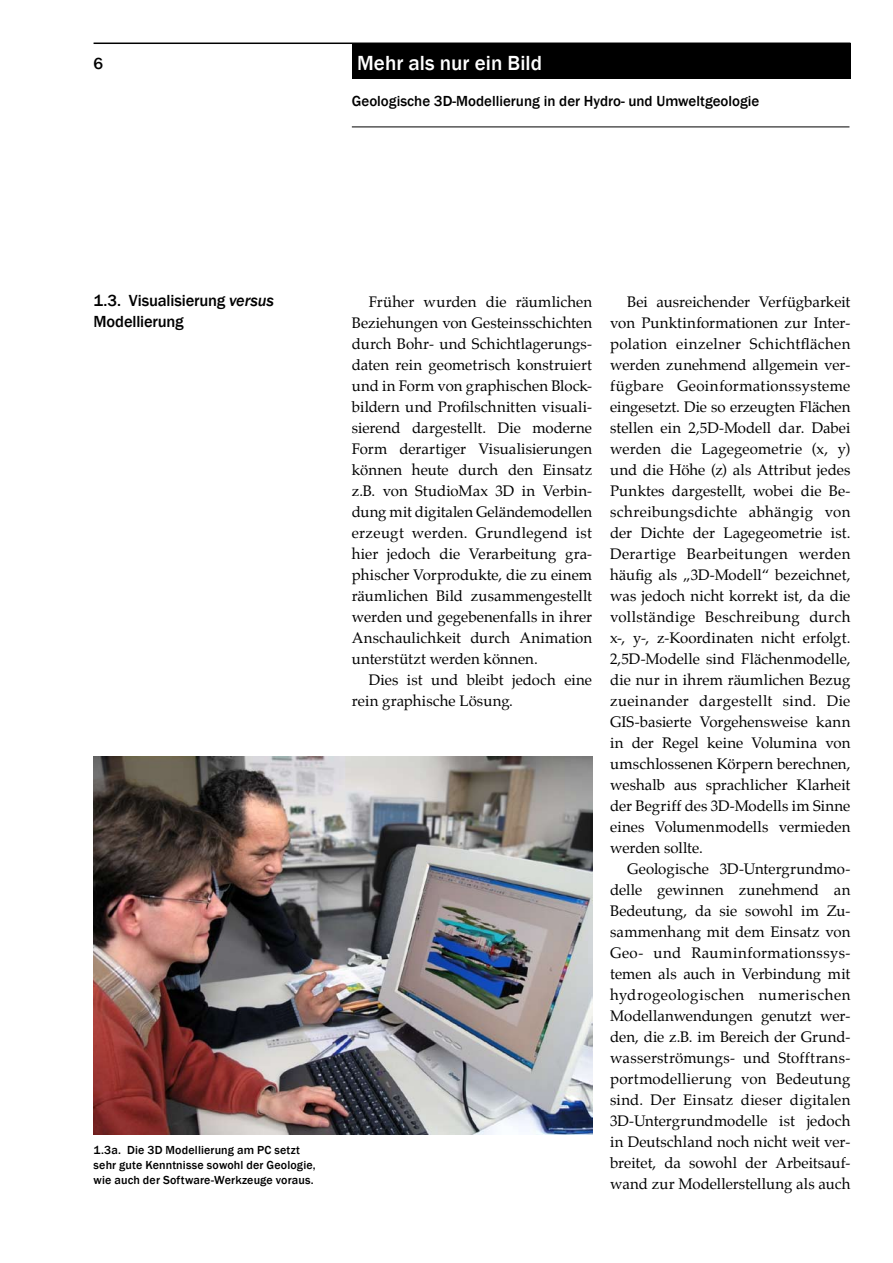
<style>
.page{position:relative;width:893px;height:1263px;background:#fff}
.page>*{position:absolute;margin:0;border:0;box-sizing:border-box;transform-origin:0 0}
.t1{font:500 21px "Franklin Gothic";color:#fff}
.t2{font:500 16.5px/21px "Franklin Gothic";letter-spacing:-.01em;color:#000}
.t3{font:15px/21px "Palatino";color:#000;text-align:justify}
.t4{font:500 15px "Franklin Gothic";color:#000}
.t5{font:500 12px/15px "Franklin Gothic";letter-spacing:.015em;color:#000}
.s1{font-style:italic}
</style>
<div class="page">
<hr style="left:94px;top:43px;width:756px;height:1px;background:#000">
<hr style="left:352px;top:127px;width:497px;height:1px;background:#000">
<div style="left:352px;top:43px;width:498px;height:36px;background:#000"></div>
<img style="left:94px;top:757px;width:498px;height:378px">
<p class="t2" style="left:94px;top:53px;width:11px">6</p>
<h1 class="t1" style="left:357px;top:50px;width:186px">Mehr als nur ein Bild</h1>
<p class="t4" style="left:352px;top:91px;width:409px">Geologische 3D-Modellierung in der Hydro- und Umweltgeologie</p>
<p class="t2" style="left:94px;top:290px;width:182px">1.3. Visualisierung <span class="s1">versus<br></span>Modellierung</p>
<p class="t5" style="left:94px;top:1143px;width:224px">1.3a. Die 3D Modellierung am PC setzt sehr gute Kenntnisse sowohl der Geologie, wie auch der Software-Werkzeuge voraus.</p>
<p class="t3" style="left:352px;top:291px;width:242px;text-indent:17px">Früher wurden die räumlichen Beziehungen von Gesteinsschichten durch Bohr- und Schichtlagerungs&shy;daten rein geometrisch konstruiert und in Form von graphischen Block&shy;bildern und Profilschnitten visuali&shy;sierend dargestellt. Die moderne Form derartiger Visualisierungen können heute durch den Einsatz z.B. von StudioMax 3D in Verbin&shy;dung mit digitalen Geländemodellen erzeugt werden. Grundlegend ist hier jedoch die Verarbeitung gra&shy;phischer Vorprodukte, die zu einem räumlichen Bild zusammengestellt werden und gegebenenfalls in ihrer Anschaulichkeit durch Animation unterstützt werden können.</p>
<p class="t3" style="left:352px;top:669px;width:242px;text-indent:17px">Dies ist und bleibt jedoch eine rein graphische Lösung.</p>
<p class="t3" style="left:610px;top:291px;width:242px;text-indent:17px">Bei ausreichender Verfügbarkeit von Punktinformationen zur Inter&shy;polation einzelner Schichtflächen werden zunehmend allgemein ver&shy;fügbare Geoinformationssysteme eingesetzt. Die so erzeugten Flächen stellen ein 2,5D-Modell dar. Dabei werden die Lagegeometrie (x, y) und die Höhe (z) als Attribut jedes Punktes dargestellt, wobei die Be&shy;schreibungsdichte abhängig von der Dichte der Lagegeometrie ist.<br>Derartige Bearbeitungen werden häufig als „3D-Modell“ bezeichnet, was jedoch nicht korrekt ist, da die vollständige Beschreibung durch x-, y-, z-Koordinaten nicht erfolgt.<br>2,5D-Modelle sind Flächenmodelle, die nur in ihrem räumlichen Bezug zueinander dargestellt sind. Die GIS-basierte Vorgehensweise kann in der Regel keine Volumina von umschlossenen Körpern berechnen, weshalb aus sprachlicher Klarheit der Begriff des 3D-Modells im Sinne eines Volumenmodells vermieden werden sollte.</p>
<p class="t3" style="left:610px;top:858px;width:242px;text-indent:17px">Geologische 3D-Untergrundmo&shy;delle gewinnen zunehmend an Bedeutung, da sie sowohl im Zu&shy;sammenhang mit dem Einsatz von Geo- und Rauminformationssys&shy;temen als auch in Verbindung mit hydrogeologischen numerischen Modellanwendungen genutzt wer&shy;den, die z.B. im Bereich der Grund&shy;wasserströmungs- und Stofftrans&shy;portmodellierung von Bedeutung sind. Der Einsatz dieser digitalen 3D-Untergrundmodelle ist jedoch in Deutschland noch nicht weit ver&shy;breitet, da sowohl der Arbeitsauf&shy;wand zur Modellerstellung als auch</p>
</div>
